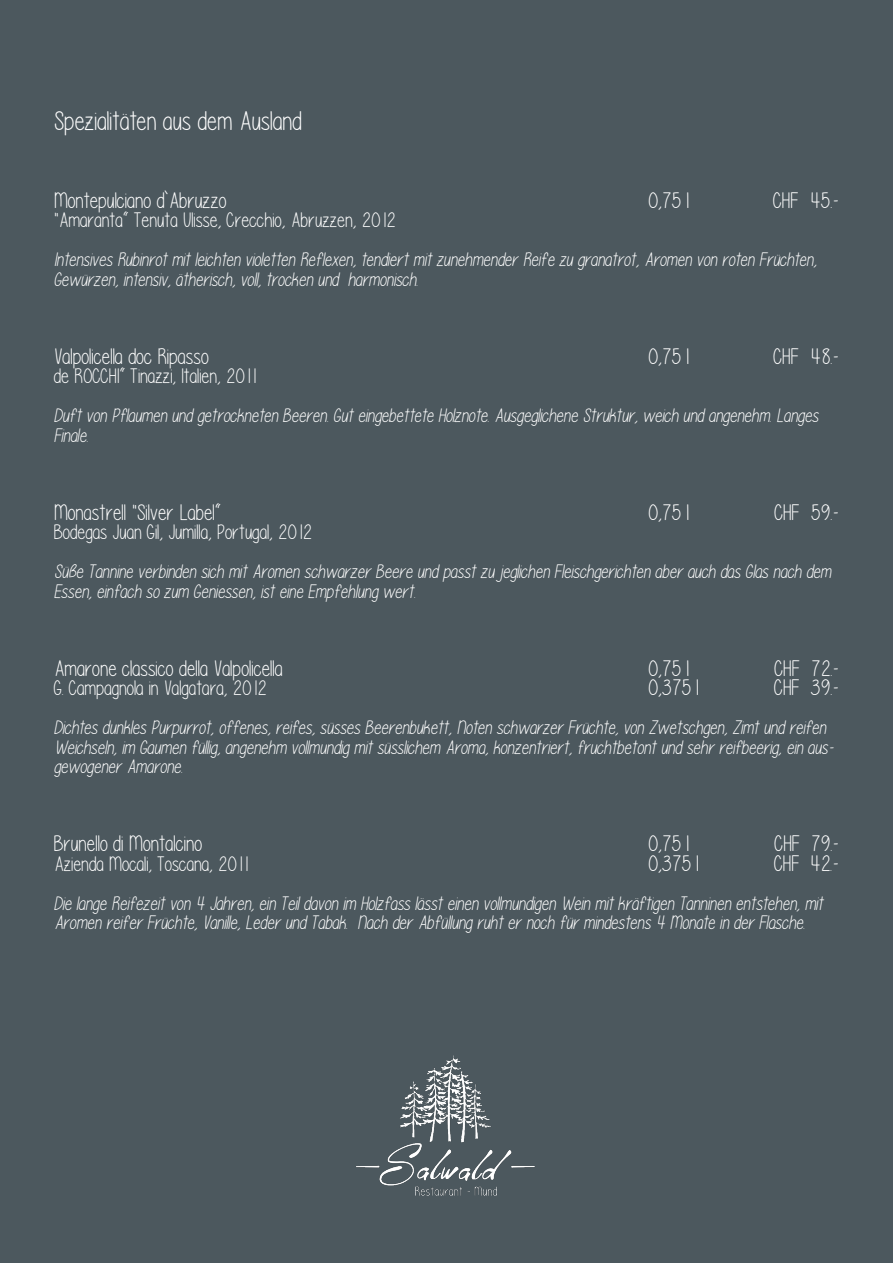
<style>
.page{position:relative;width:893px;height:1263px;background:#4c585e}
.page>*{position:absolute;margin:0;border:0;box-sizing:border-box;transform-origin:0 0}
.t1{font:27px "Please write me a song";color:#fff}
.t2{font:22.5px "Please write me a song";color:#fff}
.t3{font:21px "Please write me a song";color:#fff}
.t4{font:italic 19.5px/19.5px "Please write me a song";color:#fff}
.s1{font-style:normal}
</style>
<div class="page">
<img style="left:356px;top:1055px;width:179px;height:141px">
<p class="t1" style="left:54px;top:107px;width:250px">Spezialitäten aus dem Ausland</p>
<p class="t2" style="left:54px;top:189px;width:174px">Montepulciano d`Abruzzo</p>
<p class="t2" style="left:648px;top:189px;width:43px">0,75 l</p>
<p class="t2" style="left:774px;top:189px;width:67px">CHF 45.-</p>
<p class="t3" style="left:54px;top:209px;width:343px">"Amaranta“ Tenuta Ulisse, Crecchio, Abruzzen, 2012</p>
<p class="t4" style="left:54px;top:250px;width:768px">IntensivesRubinrotmitleichten violetten Reflexen,tendiertmitzunehmenderReife zugranatrot,Aromen von roten Früchten,<br>Gewürzen,intensiv,ätherisch,voll,trocken und harmonisch.</p>
<p class="t2" style="left:54px;top:345px;width:157px">Valpolicella doc Ripasso</p>
<p class="t2" style="left:648px;top:345px;width:43px">0,75 l</p>
<p class="t2" style="left:774px;top:345px;width:67px">CHF 48.-</p>
<p class="t3" style="left:54px;top:365px;width:204px">de ROCCHI“ Tinazzi, Italien, 2011</p>
<p class="t4" style="left:54px;top:406px;width:770px">Duftvon Pflaumen und getrockneten Beeren.Guteingebettete Holznote.Ausgeglichene Struktur,weich und angenehm.Langes<br>Finale.</p>
<p class="t2" style="left:54px;top:501px;width:169px">Monastrell "Silver Label“</p>
<p class="t2" style="left:648px;top:501px;width:43px">0,75 l</p>
<p class="t2" style="left:775px;top:501px;width:66px">CHF 59.-</p>
<p class="t3" style="left:54px;top:521px;width:260px">Bodegas Juan Gil, Jumilla, Portugal, 2012</p>
<p class="t4" style="left:54px;top:562px;width:783px">Süße Tannine verbinden sich mitAromen schwarzerBeere und passtzujeglichen Fleischgerichten aberauch dasGlasnach dem<br>Essen,einfach sozum Geniessen,isteine Empfehlung wert.</p>
<p class="t2" style="left:54px;top:657px;width:231px">Amarone classico della Valpolicella</p>
<p class="t2" style="left:648px;top:657px;width:43px">0,75 l</p>
<p class="t2" style="left:775px;top:657px;width:66px">CHF 72.-</p>
<p class="t3" style="left:54px;top:677px;width:214px">G. Campagnola in Valgatara, 2012</p>
<p class="t2" style="left:648px;top:676px;width:53px">0,375 l</p>
<p class="t2" style="left:775px;top:676px;width:66px">CHF 39.-</p>
<p class="t4" style="left:54px;top:718px;width:785px">DichtesdunklesPurpurrot,offenes,reifes,süssesBeerenbukett,Noten schwarzerFrüchte,von Zwetschgen,Zimtund reifen<br>Weichseln,im Gaumen füllig,angenehm vollmundig mitsüsslichem Aroma,konzentriert,fruchtbetontund sehrreifbeerig,ein aus&shy;gewogenerAmarone.</p>
<p class="t2" style="left:54px;top:832px;width:150px">Brunello di Montalcino</p>
<p class="t2" style="left:648px;top:832px;width:43px">0,75 l</p>
<p class="t2" style="left:775px;top:832px;width:66px">CHF 79.-</p>
<p class="t3" style="left:54px;top:853px;width:196px">Azienda Mocali, Toscana, 2011</p>
<p class="t2" style="left:648px;top:852px;width:53px">0,375 l</p>
<p class="t2" style="left:774px;top:852px;width:66px">CHF 42.-</p>
<p class="t4" style="left:54px;top:894px;width:775px">Die lange Reifezeitvon 4 Jahren,ein Teildavon im Holzfasslässteinen vollmundigen Wein mitkräftigen Tanninen entstehen,mit<br>Aromen reiferFrüchte,Vanille,Lederund Tabak. Nach derAbfüllung ruhternoch fürmindestens4 Monate in derFlasche<span class="s1">.</span></p>
</div>
